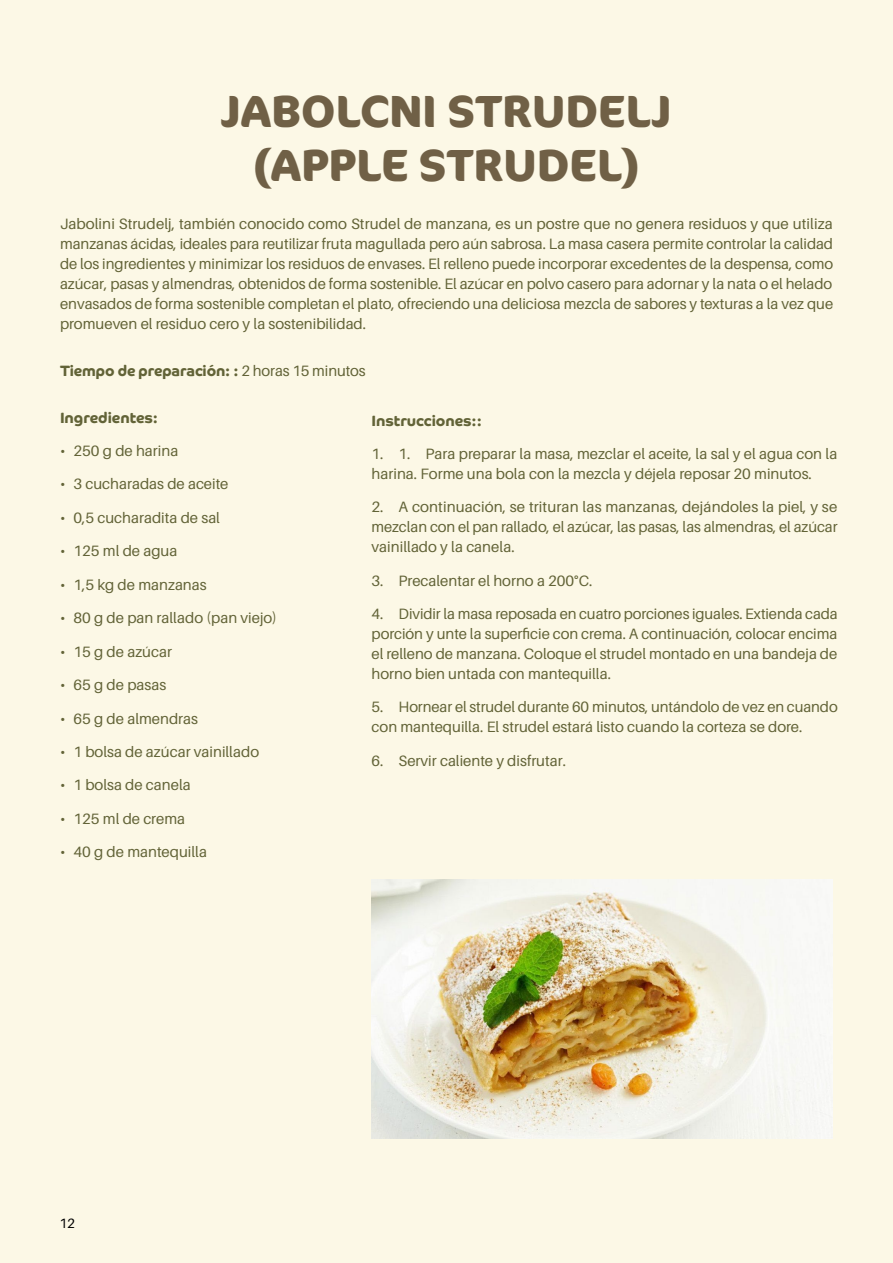
<style>
.page{position:relative;width:893px;height:1263px;background:#fff}
.page>*{position:absolute;margin:0;border:0;box-sizing:border-box;transform-origin:0 0}
.t1{font:700 45px/54px "Cocon Pro";color:#706046;text-align:center}
.t2{font:15px/20px "Aileron";color:#626337;text-align:justify}
.t3{font:700 15px "Co Headline";letter-spacing:-.005em;color:#626337}
.t4{font:13.5px "Aileron";color:#000}
.s1{font-family:"Aileron";font-weight:400}
</style>
<div class="page">
<div style="left:0;top:0;width:892px;height:1263px;background:#fcf8e6"></div>
<img style="left:371px;top:879px;width:461px;height:259px">
<h1 class="t1" style="left:221px;top:83px;width:452px">JABOLCNI STRUDELJ (APPLE STRUDEL)</h1>
<p class="t2" style="left:60px;top:214px;width:774px">Jabolini Strudelj, también conocido como Strudel de manzana, es un postre que no genera residuos y que utiliza manzanas ácidas, ideales para reutilizar fruta magullada pero aún sabrosa. La masa casera permite controlar la calidad de los ingredientes y minimizar los residuos de envases. El relleno puede incorporar excedentes de la despensa, como azúcar, pasas y almendras, obtenidos de forma sostenible. El azúcar en polvo casero para adornar y la nata o el helado envasados de forma sostenible completan el plato, ofreciendo una deliciosa mezcla de sabores y texturas a la vez que promueven el residuo cero y la sostenibilidad.</p>
<p class="t3" style="left:60px;top:362px;width:307px">Tiempo de preparación: : <span class="s1">2 horas 15 minutos</span></p>
<p class="t3" style="left:60px;top:409px;width:99px">Ingredientes:</p>
<p class="t2" style="left:60px;top:441px;width:120px">• 250 g de harina</p>
<p class="t2" style="left:60px;top:474px;width:170px">• 3 cucharadas de aceite</p>
<p class="t2" style="left:60px;top:508px;width:161px">• 0,5 cucharadita de sal</p>
<p class="t2" style="left:60px;top:541px;width:119px">• 125 ml de agua</p>
<p class="t2" style="left:60px;top:575px;width:148px">• 1,5 kg de manzanas</p>
<p class="t2" style="left:60px;top:608px;width:218px">• 80 g de pan rallado (pan viejo)</p>
<p class="t2" style="left:60px;top:642px;width:113px">• 15 g de azúcar</p>
<p class="t2" style="left:60px;top:675px;width:108px">• 65 g de pasas</p>
<p class="t2" style="left:60px;top:709px;width:139px">• 65 g de almendras</p>
<p class="t2" style="left:60px;top:742px;width:201px">• 1 bolsa de azúcar vainillado</p>
<p class="t2" style="left:60px;top:775px;width:132px">• 1 bolsa de canela</p>
<p class="t2" style="left:60px;top:809px;width:127px">• 125 ml de crema</p>
<p class="t2" style="left:60px;top:842px;width:149px">• 40 g de mantequilla</p>
<p class="t3" style="left:371px;top:412px;width:112px">Instrucciones::</p>
<p class="t2" style="left:371px;top:444px;width:467px">1. 1. Para preparar la masa, mezclar el aceite, la sal y el agua con la harina. Forme una bola con la mezcla y déjela reposar 20 minutos.</p>
<p class="t2" style="left:371px;top:497px;width:467px">2. A continuación, se trituran las manzanas, dejándoles la piel, y se mezclan con el pan rallado, el azúcar, las pasas, las almendras, el azúcar vainillado y la canela.</p>
<p class="t2" style="left:371px;top:571px;width:222px">3. Precalentar el horno a 200°C.</p>
<p class="t2" style="left:371px;top:604px;width:467px">4. Dividir la masa reposada en cuatro porciones iguales. Extienda cada porción y unte la superficie con crema. A continuación, colocar encima el relleno de manzana. Coloque el strudel montado en una bandeja de horno bien untada con mantequilla.</p>
<p class="t2" style="left:371px;top:697px;width:467px">5. Hornear el strudel durante 60 minutos, untándolo de vez en cuando con mantequilla. El strudel estará listo cuando la corteza se dore.</p>
<p class="t2" style="left:371px;top:751px;width:196px">6. Servir caliente y disfrutar.</p>
<p class="t4" style="left:59px;top:1216px;width:17px">12</p>
</div>
